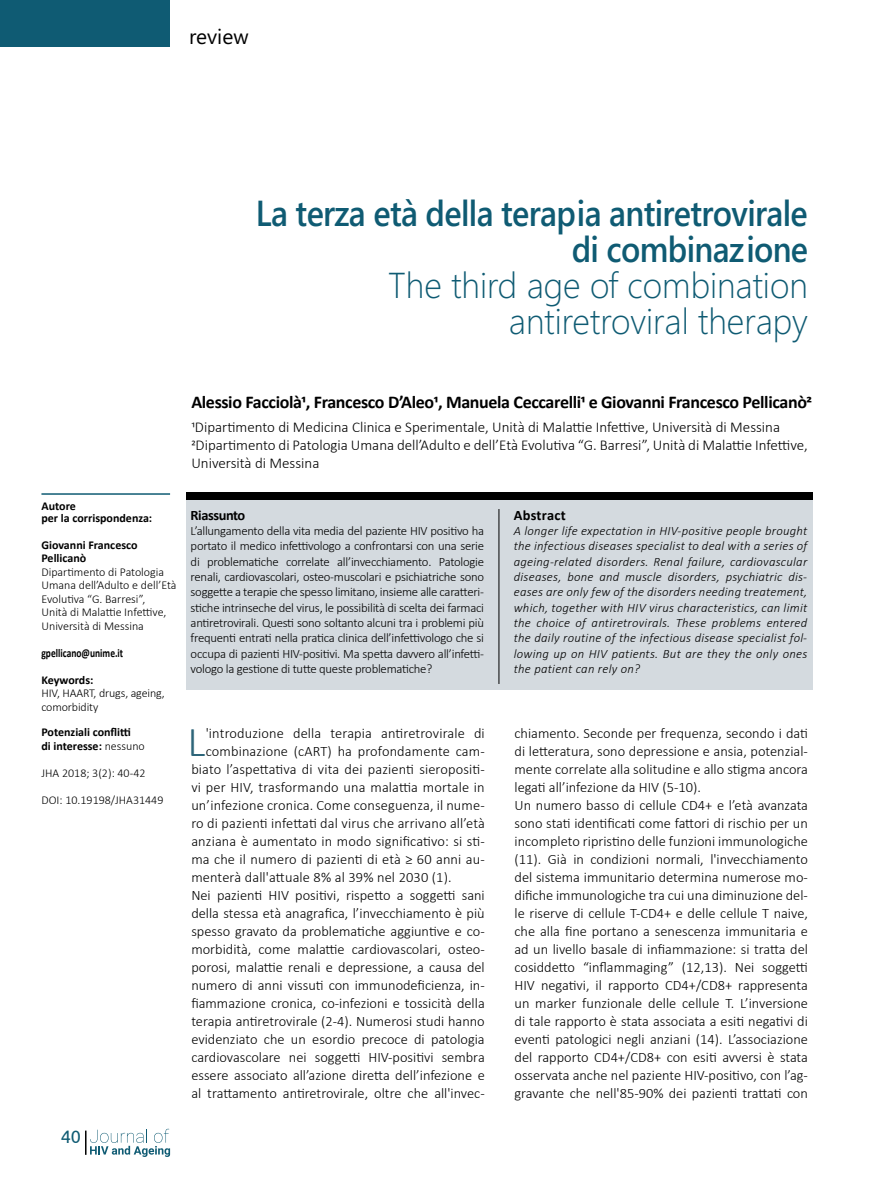
<style>
.page{position:relative;width:893px;height:1191px;background:#fff}
.page>*{position:absolute;margin:0;border:0;box-sizing:border-box;transform-origin:0 0}
.t1{font:300 42.75px "Calibri";color:#2d6579}
.t2{font:600 36px "Segoe WP";letter-spacing:-.02em;color:#0f5b73;scale:.9 1}
.t3{font:300 36px "Segoe WP";color:#0f5b73;scale:.96 1}
.t4{font:21px "Segoe WP";color:#000}
.t5{font:700 18px "Calibri";letter-spacing:-.02em;color:#000}
.t6{font:18px "Ubuntu";color:#0f5b73}
.t7{font:300 15px/18px "Calibri";color:#000}
.t8{font:300 14.4px/18px "Calibri";letter-spacing:.01em;color:#000;text-align:justify}
.t9{font:700 14.4px "Calibri";letter-spacing:-.03em;color:#000}
.t10{font:700 14.4px "Calibri";letter-spacing:.02em;color:#000}
.t11{font:300 12.75px/15.3px "Calibri";letter-spacing:-.02em;color:#000;text-align:justify}
.t12{font:italic 300 12.75px/15.3px "Calibri";letter-spacing:.02em;color:#000;text-align:justify}
.t13{font:300 12px/13.5px "Calibri";color:#000}
.t14{font:700 12px "Calibri";color:#000}
.t15{font:700 12px "Calibri";color:#000;scale:.79 1}
.s1{font-weight:300}
</style>
<div class="page">
<div style="left:0;top:0;width:170px;height:47px;background:#0f5b73"></div>
<svg style="left:90px;top:1128px;width:80px;height:29px"></svg>
<hr style="left:85px;top:1130px;width:2px;height:24px;background:#000">
<hr style="left:41px;top:493px;width:129px;height:2px;background:#0f5b73">
<div style="left:186px;top:493px;width:627px;height:197px;background:#d4dadf"></div>
<hr style="left:499px;top:509px;width:1px;height:175px;background:#000">
<div style="left:186px;top:492px;width:627px;height:8px;background:#000"></div>
<p class="t4" style="left:189px;top:22px;width:61px">review</p>
<p class="t2" style="left:256px;top:189px;width:615px">La terza età della terapia antiretrovirale</p>
<p class="t2" style="left:572px;top:225px;width:264px">di combinazione</p>
<p class="t3" style="left:388px;top:261px;width:439px">The third age of combination</p>
<p class="t3" style="left:509px;top:297px;width:313px">antiretroviral therapy</p>
<p class="t14" style="left:41px;top:498px;width:36px">Autore</p>
<p class="t14" style="left:41px;top:510px;width:112px">per la corrispondenza:</p>
<p class="t14" style="left:41px;top:537px;width:98px">Giovanni Francesco</p>
<p class="t14" style="left:41px;top:551px;width:46px">Pellicanò</p>
<p class="t13" style="left:41px;top:564px;width:137px">Dipartimento di Patologia<br>Umana dell’Adulto e dell’Età<br>Evolutiva “G. Barresi”,</p>
<p class="t13" style="left:41px;top:605px;width:127px">Unità di Malattie Infettive,</p>
<p class="t13" style="left:41px;top:618px;width:104px">Università di Messina</p>
<p class="t15" style="left:41px;top:645px;width:105px">gpellicano@unime.it</p>
<p class="t14" style="left:41px;top:672px;width:53px">Keywords:</p>
<p class="t13" style="left:41px;top:686px;width:125px">HIV, HAART, drugs, ageing, comorbidity</p>
<p class="t14" style="left:41px;top:725px;width:91px">Potenziali conflitti</p>
<p class="t14" style="left:41px;top:738px;width:105px">di interesse: <span class="s1">nessuno</span></p>
<p class="t13" style="left:41px;top:765px;width:106px">JHA 2018; 3(2): 40-42</p>
<p class="t13" style="left:41px;top:792px;width:123px">DOI: 10.19198/JHA31449</p>
<p class="t6" style="left:61px;top:1125px;width:22px">40</p>
<p class="t5" style="left:191px;top:390px;width:622px">Alessio Facciolà1, Francesco D’Aleo1, Manuela Ceccarelli1 e Giovanni Francesco Pellicanò2</p>
<p class="t7" style="left:191px;top:417px;width:590px">1Dipartimento di Medicina Clinica e Sperimentale, Unità di Malattie Infettive, Università di Messina</p>
<p class="t7" style="left:191px;top:435px;width:618px">2Dipartimento di Patologia Umana dell’Adulto e dell’Età Evolutiva “G. Barresi”, Unità di Malattie Infettive,<br>Università di Messina</p>
<p class="t9" style="left:191px;top:506px;width:56px">Riassunto</p>
<p class="t11" style="left:191px;top:522px;width:295px">L’allungamento della vita media del paziente HIV positivo ha portato il medico infettivologo a confrontarsi con una serie di problematiche correlate all’invecchiamento. Patologie renali, cardiovascolari, osteo-muscolari e psichiatriche sono soggette a terapie che spesso limitano, insieme alle caratteri&shy;stiche intrinseche del virus, le possibilità di scelta dei farmaci antiretrovirali. Questi sono soltanto alcuni tra i problemi più frequenti entrati nella pratica clinica dell’infettivologo che si occupa di pazienti HIV-positivi. Ma spetta davvero all’infetti&shy;vologo la gestione di tutte queste problematiche?</p>
<p class="t1" style="left:187px;top:715px;width:19px">L</p>
<p class="t8" style="left:206px;top:724px;width:281px">'introduzione della terapia antiretrovirale di</p>
<p class="t8" style="left:206px;top:742px;width:280px">combinazione (cART) ha profondamente cam-</p>
<p class="t8" style="left:191px;top:760px;width:295px">biato l’aspettativa di vita dei pazienti sieropositi-</p>
<p class="t8" style="left:191px;top:778px;width:295px">vi per HIV, trasformando una malattia mortale in</p>
<p class="t8" style="left:191px;top:796px;width:295px">un’infezione cronica. Come conseguenza, il nume-</p>
<p class="t8" style="left:191px;top:814px;width:295px">ro di pazienti infettati dal virus che arrivano all’età</p>
<p class="t8" style="left:191px;top:832px;width:295px">anziana è aumentato in modo significativo: si sti-</p>
<p class="t8" style="left:191px;top:850px;width:295px">ma che il numero di pazienti di età ≥ 60 anni au-</p>
<p class="t8" style="left:191px;top:868px;width:262px">menterà dall'attuale 8% al 39% nel 2030 (1).</p>
<p class="t8" style="left:191px;top:886px;width:295px">Nei pazienti HIV positivi, rispetto a soggetti sani della stessa età anagrafica, l’invecchiamento è più spesso gravato da problematiche aggiuntive e co&shy;morbidità, come malattie cardiovascolari, osteo&shy;porosi, malattie renali e depressione, a causa del numero di anni vissuti con immunodeficienza, in&shy;fiammazione cronica, co-infezioni e tossicità della terapia antiretrovirale (2-4). Numerosi studi hanno evidenziato che un esordio precoce di patologia cardiovascolare nei soggetti HIV-positivi sembra essere associato all’azione diretta dell’infezione e al trattamento antiretrovirale, oltre che all'invec-</p>
<p class="t10" style="left:514px;top:506px;width:53px">Abstract</p>
<p class="t12" style="left:514px;top:523px;width:295px">A longer life expectation in HIV-positive people brought the infectious diseases specialist to deal with a series of ageing-related disorders. Renal failure, cardiovascular diseases, bone and muscle disorders, psychiatric dis&shy;eases are only few of the disorders needing treatement, which, together with HIV virus characteristics, can limit the choice of antiretrovirals. These problems entered the daily routine of the infectious disease specialist fol&shy;lowing up on HIV patients. But are they the only ones the patient can rely on?</p>
<p class="t8" style="left:514px;top:724px;width:295px">chiamento. Seconde per frequenza, secondo i dati di letteratura, sono depressione e ansia, potenzial&shy;mente correlate alla solitudine e allo stigma ancora legati all’infezione da HIV (5-10).</p>
<p class="t8" style="left:514px;top:796px;width:295px">Un numero basso di cellule CD4+ e l’età avanzata sono stati identificati come fattori di rischio per un incompleto ripristino delle funzioni immunologiche (11). Già in condizioni normali, l'invecchiamento del sistema immunitario determina numerose mo&shy;difiche immunologiche tra cui una diminuzione del&shy;le riserve di cellule T-CD4+ e delle cellule T naive, che alla fine portano a senescenza immunitaria e ad un livello basale di infiammazione: si tratta del cosiddetto “inflammaging” (12,13). Nei soggetti HIV negativi, il rapporto CD4+/CD8+ rappresenta un marker funzionale delle cellule T. L’inversione di tale rapporto è stata associata a esiti negativi di eventi patologici negli anziani (14). L’associazione del rapporto CD4+/CD8+ con esiti avversi è stata osservata anche nel paziente HIV-positivo, con l’ag&shy;gravante che nell'85-90% dei pazienti trattati con</p>
</div>
